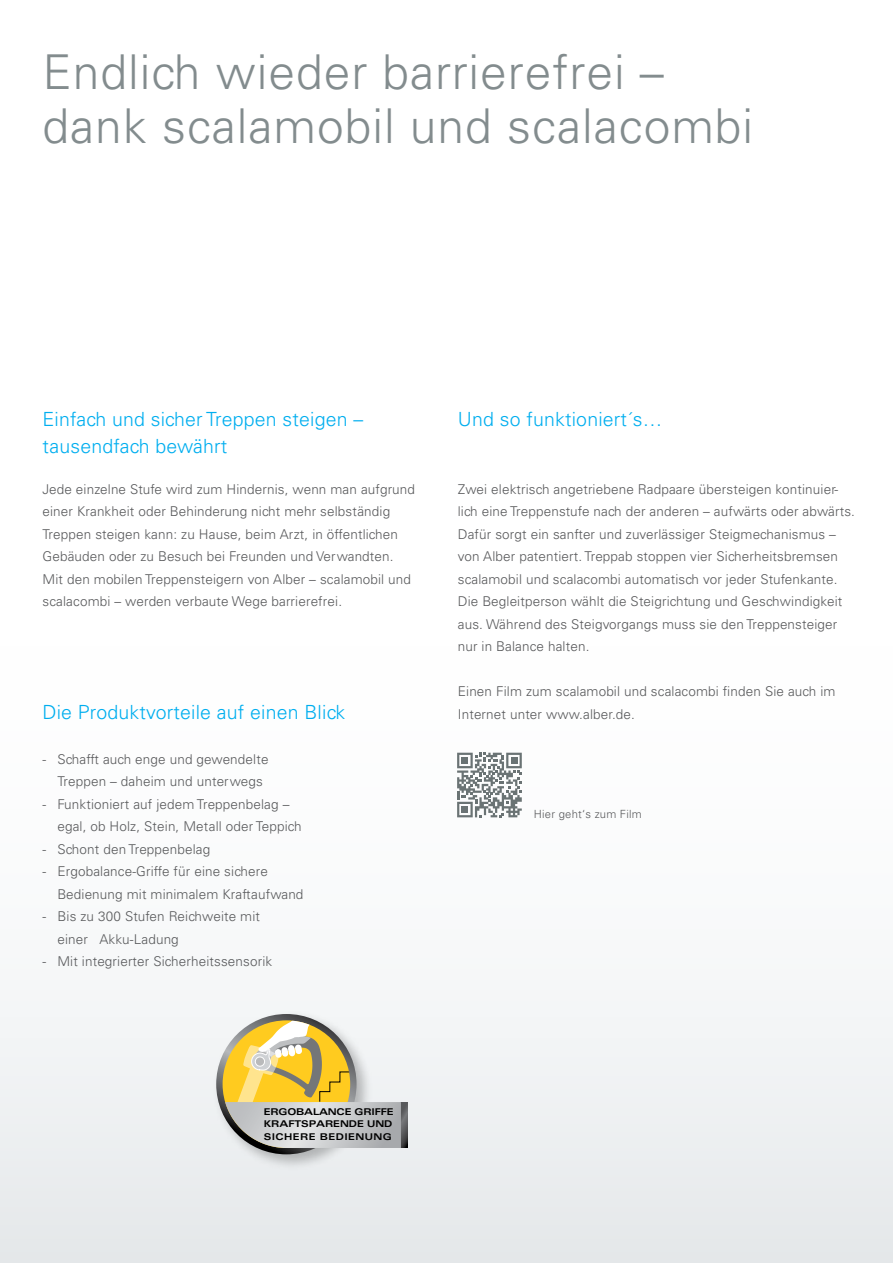
<style>
.page{position:relative;width:893px;height:1263px;background:#fff}
.page>*{position:absolute;margin:0;border:0;box-sizing:border-box;transform-origin:0 0}
.t1{font:300 48px/54px "Univers LT Std";letter-spacing:.02em;color:#838c8e}
.t2{font:300 19.5px/27px "Univers LT Std";letter-spacing:.01em;color:#00aeef}
.t3{font:300 13.5px/22.5px "Univers LT Std";letter-spacing:.01em;color:#58595b}
.t4{font:300 11.25px "Univers";letter-spacing:.02em;color:#58595b}
.t5{font:700 expanded 9.3px/12.8px "Univers";letter-spacing:-.01em;color:#000;text-align:justify}
</style>
<div class="page">
<div style="left:0;top:595px;width:893px;height:668px;background:linear-gradient(to bottom,#fff,#e8ebed)"></div>
<img style="left:0;top:0;width:1px;height:1221px">
<img style="left:208px;top:1006px;width:168px;height:169px">
<svg style="left:216px;top:1014px;width:141px;height:140px"></svg>
<svg style="left:401px;top:1102px;width:6px;height:46px"></svg>
<svg style="left:225px;top:1020px;width:176px;height:128px"></svg>
<svg style="left:457px;top:753px;width:65px;height:64px"></svg>
<h1 class="t1" style="left:43px;top:45px;width:712px">Endlich wieder barrierefrei – dank scalamobil und scalacombi</h1>
<h2 class="t2" style="left:43px;top:406px;width:322px">Einfach und sicher Treppen steigen – tausendfach bewährt</h2>
<p class="t3" style="left:43px;top:478px;width:374px">Jede einzelne Stufe wird zum Hindernis, wenn man aufgrund einer Krankheit oder Behinderung nicht mehr selbständig Treppen steigen kann: zu Hause, beim Arzt, in öffentlichen Gebäuden oder zu Besuch bei Freunden und Verwandten.<br>Mit den mobilen Treppensteigern von Alber – scalamobil und scalacombi – werden verbaute Wege barrierefrei.</p>
<h2 class="t2" style="left:43px;top:698px;width:304px">Die Produktvorteile auf einen Blick</h2>
<p class="t3" style="left:57px;top:748px;width:213px;text-indent:-15px">- Schafft auch enge und gewendelte<br>Treppen – daheim und unterwegs</p>
<p class="t3" style="left:57px;top:793px;width:246px;text-indent:-15px">- Funktioniert auf jedem Treppenbelag – egal, ob Holz, Stein, Metall oder Teppich</p>
<p class="t3" style="left:43px;top:838px;width:169px">- Schont den Treppenbelag</p>
<p class="t3" style="left:57px;top:860px;width:248px;text-indent:-15px">- Ergobalance-Griffe für eine sichere<br>Bedienung mit minimalem Kraftaufwand</p>
<p class="t3" style="left:57px;top:905px;width:204px;text-indent:-15px">- Bis zu 300 Stufen Reichweite mit einer Akku-Ladung</p>
<p class="t3" style="left:43px;top:950px;width:231px">- Mit integrierter Sicherheitssensorik</p>
<h2 class="t2" style="left:458px;top:406px;width:206px">Und so funktioniert´s…</h2>
<p class="t3" style="left:458px;top:478px;width:399px">Zwei elektrisch angetriebene Radpaare übersteigen kontinuier&shy;lich eine Treppenstufe nach der anderen – aufwärts oder abwärts.<br>Dafür sorgt ein sanfter und zuverlässiger Steigmechanismus – von Alber patentiert. Treppab stoppen vier Sicherheitsbremsen scalamobil und scalacombi automatisch vor jeder Stufenkante.<br>Die Begleitperson wählt die Steigrichtung und Geschwindigkeit aus. Während des Steigvorgangs muss sie den Treppensteiger nur in Balance halten.</p>
<p class="t3" style="left:458px;top:680px;width:379px">Einen Film zum scalamobil und scalacombi finden Sie auch im<br>Internet unter www.alber.de.</p>
<p class="t4" style="left:534px;top:807px;width:110px">Hier geht‘s zum Film</p>
<p class="t5" style="left:264px;top:1105px;width:131px">ERGOBALANCE GRIFFE KRAFTSPARENDE UND SICHERE BEDIENUNG</p>
</div>
